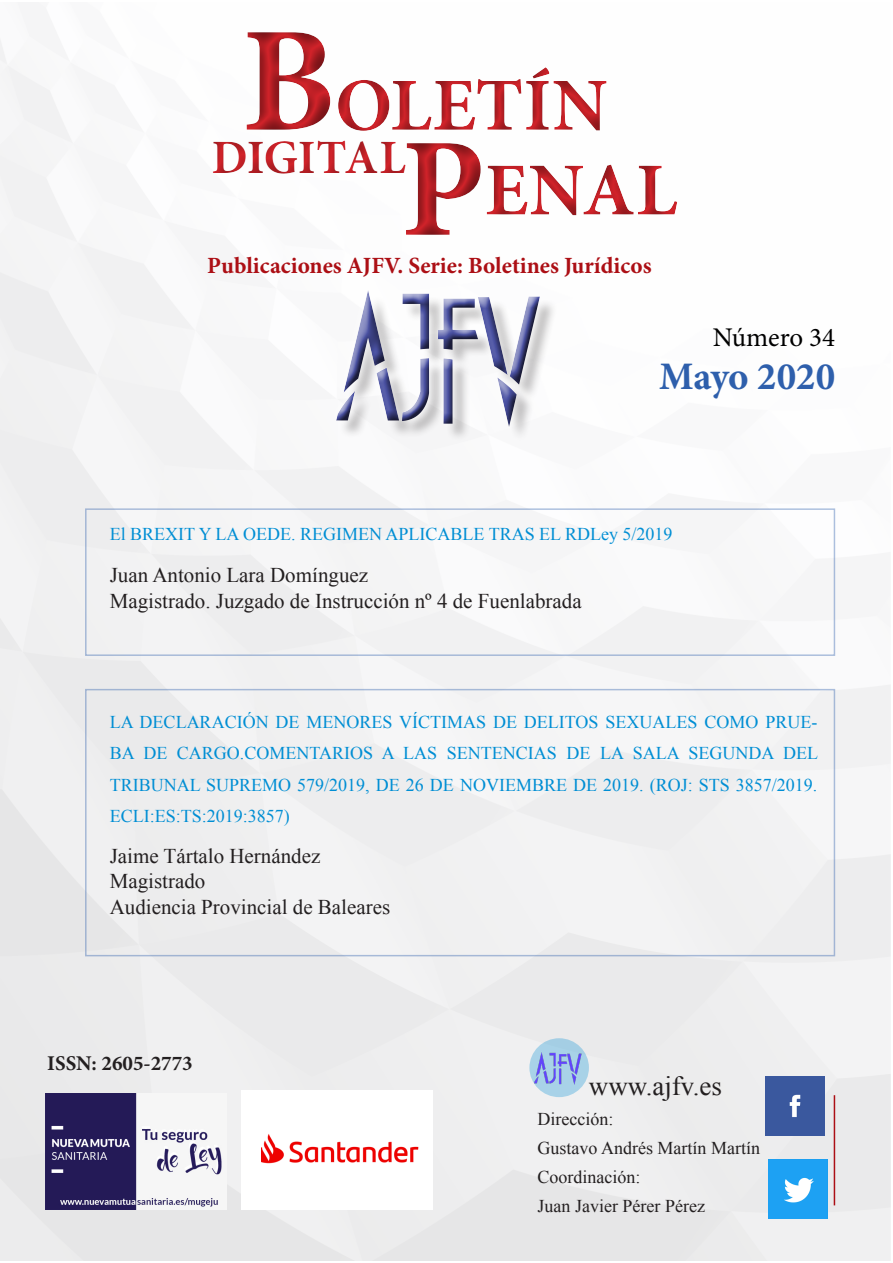
<style>
.page{position:relative;width:893px;height:1263px;background:#fff}
.page>*{position:absolute;margin:0;border:0;box-sizing:border-box;transform-origin:0 0}
.t1{font:700 141px "Minion Pro";color:#d1232a}
.t2{font:700 75px "Minion Pro";letter-spacing:.005em;color:#d1232a}
.t3{font:700 48px "Minion Pro";letter-spacing:-.02em;color:#d1232a}
.body_text_about_us{font:700 39px "Minion Pro";letter-spacing:-.005em;color:#2e5fac}
.texto{font:27px "Times New Roman";color:#231f20}
.body_text_about_us-2{font:27px "Minion Pro";color:#000}
.body_text{font:700 23.25px "Minion Pro";color:#ac0f15}
.texto-2{font:21px "Times New Roman";color:#231f20}
.t4{font:700 21px "Minion Pro";color:#231f20}
.texto-3{font:18px/31.5px "Times New Roman";color:#008ed4;text-align:justify}
.body_text-2{font:18px "Times New Roman";color:#231f20}
.s1{font-size:150px}
</style>
<div class="page">
<img style="left:0;top:40px;width:890px;height:1221px">
<div style="left:529px;top:1038px;width:60px;height:59px;background:#a8d2e8;border-radius:50%"></div>
<img style="left:535px;top:1053px;width:47px;height:31px">
<div style="left:765px;top:1076px;width:60px;height:59px;background:#3a589e"></div>
<img style="left:46px;top:1093px;width:180px;height:116px">
<div style="left:241px;top:1090px;width:192px;height:119px;background:#fff"></div>
<img style="left:261px;top:1134px;width:158px;height:30px">
<img style="left:769px;top:1159px;width:59px;height:59px">
<hr style="left:834px;top:1095px;width:1px;height:110px;background:#ac0f15">
<div style="left:340px;top:294px;width:218px;height:149px;background:#f9f9fa"></div>
<div style="left:328px;top:282px;width:221px;height:152px;background:#fff"></div>
<div style="left:336px;top:280px;width:212px;height:152px;background:#fff"></div>
<div style="left:336px;top:284px;width:213px;height:153px;background:#231f20;opacity:.75"></div>
<div style="left:390px;top:124px;width:106px;height:130px;background:#231f20;opacity:.5"></div>
<div style="left:199px;top:123px;width:222px;height:69px;background:#231f20;opacity:.5"></div>
<div style="left:473px;top:147px;width:219px;height:87px;background:#231f20;opacity:.5"></div>
<div style="left:231px;top:12px;width:390px;height:138px;background:#231f20;opacity:.5"></div>
<h2 class="t2" style="left:241px;top:61px;width:368px"><span class="s1">B</span>OLETÍN</h2>
<h3 class="t3" style="left:212px;top:128px;width:196px">DIGITAL</h3>
<h1 class="t1" style="left:401px;top:105px;width:86px">P</h1>
<h2 class="t2" style="left:485px;top:146px;width:194px">ENAL</h2>
<p class="body_text" style="left:207px;top:251px;width:446px">Publicaciones AJFV. Serie: Boletines Jurídicos</p>
<p class="body_text_about_us-2" style="left:713px;top:319px;width:124px">Número 34</p>
<p class="body_text_about_us" style="left:659px;top:353px;width:178px">Mayo 2020</p>
<p class="texto-3" style="left:110px;top:518px;width:564px">El BREXIT Y LA OEDE. REGIMEN APLICABLE TRAS EL RDLey 5/2019</p>
<p class="texto-2" style="left:110px;top:561px;width:260px">Juan Antonio Lara Domínguez</p>
<p class="texto-2" style="left:110px;top:587px;width:473px">Magistrado. Juzgado de Instrucción nº 4 de Fuenlabrada</p>
<p class="texto-3" style="left:110px;top:706px;width:710px">LA DECLARACIÓN DE MENORES VÍCTIMAS DE DELITOS SEXUALES COMO PRUE-BA DE CARGO.COMENTARIOS A LAS SENTENCIAS DE LA SALA SEGUNDA DEL TRIBUNAL SUPREMO 579/2019, DE 26 DE NOVIEMBRE DE 2019. (ROJ: STS 3857/2019.<br>ECLI:ES:TS:2019:3857)</p>
<p class="texto-2" style="left:110px;top:842px;width:212px">Jaime Tártalo Hernández</p>
<p class="texto-2" style="left:110px;top:867px;width:97px">Magistrado</p>
<p class="texto-2" style="left:110px;top:893px;width:282px">Audiencia Provincial de Baleares</p>
<p class="t4" style="left:47px;top:1051px;width:147px">ISSN: 2605-2773</p>
<p class="texto" style="left:589px;top:1068px;width:134px">www.ajfv.es</p>
<p class="body_text-2" style="left:538px;top:1106px;width:77px">Dirección:</p>
<p class="body_text-2" style="left:538px;top:1135px;width:224px">Gustavo Andrés Martín Martín</p>
<p class="body_text-2" style="left:538px;top:1164px;width:104px">Coordinación:</p>
<p class="body_text-2" style="left:538px;top:1193px;width:169px">Juan Javier Pérer Pérez</p>
</div>
